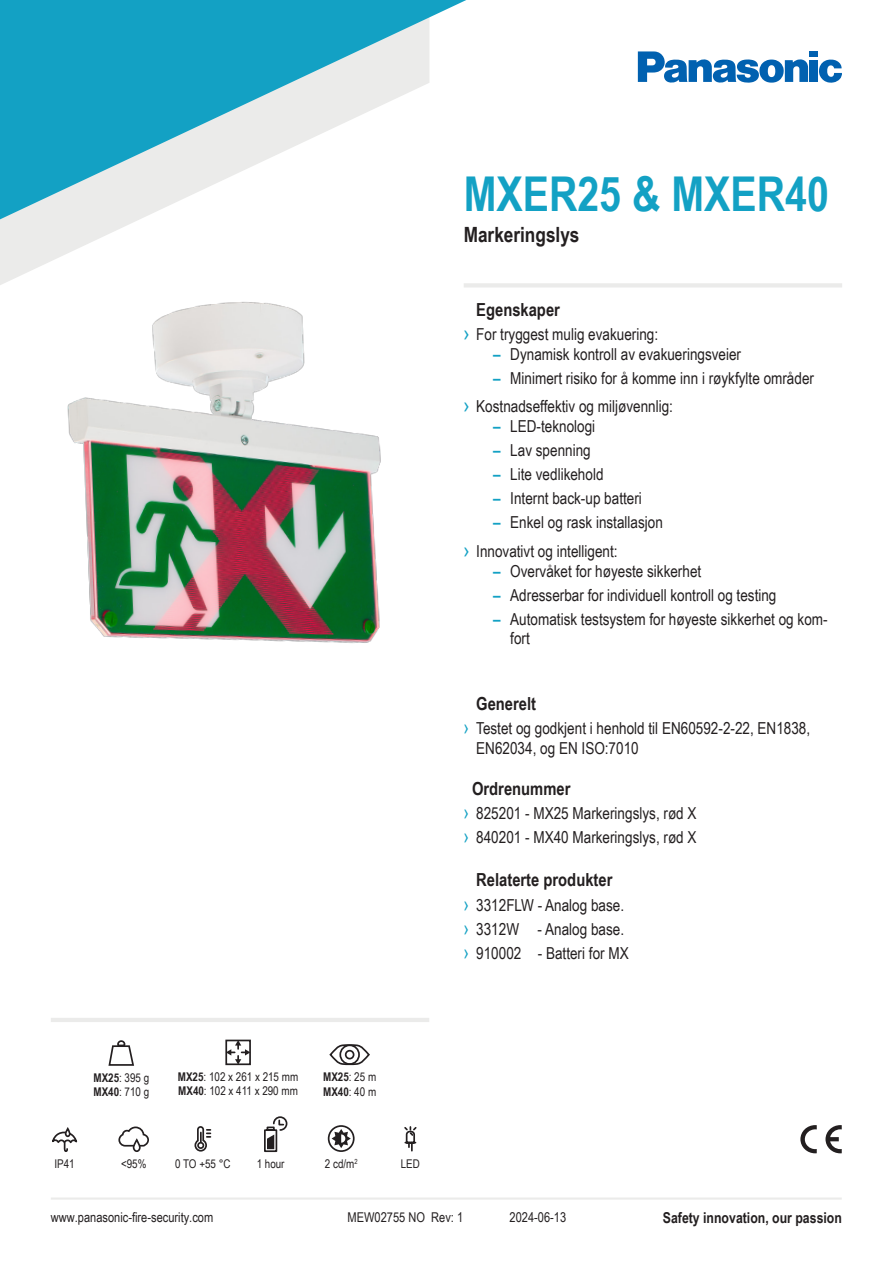
<style>
.page{position:relative;width:893px;height:1263px;background:#fff}
.page>*{position:absolute;margin:0;border:0;box-sizing:border-box;transform-origin:0 0}
.t1{font:700 48px "Arial Narrow";color:#13a1c4}
.t2{font:700 21px "Arial Narrow";color:#231f20}
.t3{font:700 18px "Arial Narrow";color:#231f20}
.t4{font:16.5px/19.8px "Arial Narrow";color:#231f20}
.t5{font:700 15px "Arial Narrow";color:#231f20}
.t6{font:13.5px "Arial Narrow";color:#231f20}
.t7{font:12px "Arial Narrow";color:#231f20}
.t8{font:700 12px "Arial Narrow";color:#231f20}
.s1{font-family:"Arial";font-size:19.5px;color:#13a1c4}
.s2{font-weight:700;color:#13a1c4}
.s3{font-size:19.5px;color:#13a1c4}
.s4{font-weight:700}
.s5{font-weight:400}
</style>
<div class="page">
<svg style="left:0;top:0;width:466px;height:219px;fill:#13a1c4"></svg>
<svg style="left:819px;top:59px;width:23px;height:24px"></svg>
<div style="left:810px;top:51px;width:8px;height:6px;background:#0161b0"></div>
<div style="left:810px;top:60px;width:8px;height:22px;background:#0161b0"></div>
<svg style="left:638px;top:51px;width:170px;height:32px"></svg>
<svg style="left:825px;top:1125px;width:17px;height:28px"></svg>
<svg style="left:800px;top:1125px;width:17px;height:28px"></svg>
<hr style="left:51px;top:1197px;width:791px;height:2px;background:#ebebea">
<hr style="left:51px;top:1018px;width:378px;height:4px;background:#ebebea">
<svg style="left:118px;top:1126px;width:31px;height:26px"></svg>
<svg style="left:404px;top:1126px;width:13px;height:26px"></svg>
<svg style="left:52px;top:1127px;width:26px;height:25px"></svg>
<svg style="left:228px;top:1043px;width:20px;height:19px"></svg>
<div style="left:225px;top:1040px;width:26px;height:25px;border:2px solid #231f20"></div>
<svg style="left:108px;top:1040px;width:26px;height:26px"></svg>
<div style="left:328px;top:1125px;width:27px;height:27px;border:2px solid #231f20;border-radius:50%"></div>
<svg style="left:332px;top:1129px;width:19px;height:19px"></svg>
<div style="left:330px;top:1044px;width:40px;height:21px;border:2px solid #231f20;border-radius:50%"></div>
<div style="left:339px;top:1044px;width:21px;height:21px;border:2px solid #231f20;border-radius:50%"></div>
<div style="left:345px;top:1050px;width:9px;height:9px;border:2px solid #231f20;border-radius:50%"></div>
<img style="left:15px;top:179px;width:414px;height:464px">
<hr style="left:464px;top:283px;width:378px;height:4px;background:#ebebea">
<svg style="left:194px;top:1126px;width:16px;height:26px"></svg>
<svg style="left:264px;top:1116px;width:24px;height:37px"></svg>
<p class="t1" style="left:464px;top:158px;width:367px">MXER25 &amp; MXER40</p>
<p class="t2" style="left:464px;top:219px;width:117px">Markeringslys</p>
<p class="t3" style="left:476px;top:296px;width:85px">Egenskaper</p>
<p class="t4" style="left:463px;top:324px;width:196px"><span class="s1">›</span> For tryggest mulig evakuering:</p>
<p class="t4" style="left:493px;top:344px;width:249px"><span class="s2">–</span> Dynamisk kontroll av evakueringsveier</p>
<p class="t4" style="left:493px;top:368px;width:322px"><span class="s2">–</span> Minimert risiko for å komme inn i røykfylte områder</p>
<p class="t4" style="left:463px;top:396px;width:211px"><span class="s1">›</span> Kostnadseffektiv og miljøvennlig:</p>
<p class="t4" style="left:493px;top:416px;width:103px"><span class="s2">–</span> LED-teknologi</p>
<p class="t4" style="left:493px;top:440px;width:99px"><span class="s2">–</span> Lav spenning</p>
<p class="t4" style="left:493px;top:464px;width:112px"><span class="s2">–</span> Lite vedlikehold</p>
<p class="t4" style="left:493px;top:488px;width:150px"><span class="s2">–</span> Internt back-up batteri</p>
<p class="t4" style="left:493px;top:512px;width:171px"><span class="s2">–</span> Enkel og rask installasjon</p>
<p class="t4" style="left:463px;top:540px;width:156px"><span class="s1">›</span> Innovativt og intelligent:</p>
<p class="t4" style="left:493px;top:560px;width:210px"><span class="s2">–</span> Overvåket for høyeste sikkerhet</p>
<p class="t4" style="left:493px;top:584px;width:285px"><span class="s2">–</span> Adresserbar for individuell kontroll og testing</p>
<p class="t4" style="left:510px;top:608px;width:319px;text-indent:-17px"><span class="s2">–</span> Automatisk testsystem for høyeste sikkerhet og kom&shy;fort</p>
<p class="t3" style="left:476px;top:690px;width:61px">Generelt</p>
<p class="t4" style="left:476px;top:718px;width:335px;text-indent:-13px"><span class="s3">›</span> Testet og godkjent i henhold til EN60592-2-22, EN1838,<br>EN62034, og EN ISO:7010</p>
<p class="t3" style="left:472px;top:775px;width:100px">Ordrenummer</p>
<p class="t4" style="left:463px;top:803px;width:235px"><span class="s3">›</span> 825201 - MX25 Markeringslys, rød X</p>
<p class="t4" style="left:463px;top:827px;width:235px"><span class="s3">›</span> 840201 - MX40 Markeringslys, rød X</p>
<p class="t3" style="left:476px;top:866px;width:138px">Relaterte produkter</p>
<p class="t4" style="left:463px;top:894px;width:162px"><span class="s3">›</span> 3312FLW - Analog base.</p>
<p class="t4" style="left:463px;top:918px;width:162px"><span class="s3">›</span> 3312W - Analog base.</p>
<p class="t4" style="left:463px;top:942px;width:167px"><span class="s3">›</span> 910002 - Batteri for MX</p>
<p class="t7" style="left:93px;top:1069px;width:57px"><span class="s4">MX25</span>: 395 g</p>
<p class="t7" style="left:93px;top:1083px;width:57px"><span class="s4">MX40</span>: 710 g</p>
<p class="t7" style="left:178px;top:1067px;width:122px"><span class="s4">MX25</span>: 102 x 261 x 215 mm</p>
<p class="t7" style="left:178px;top:1082px;width:121px"><span class="s4">MX40</span>: 102 x 411 x 290 mm</p>
<p class="t8" style="left:323px;top:1068px;width:55px">MX25<span class="s5">: 25 m</span></p>
<p class="t8" style="left:323px;top:1082px;width:55px">MX40<span class="s5">: 40 m</span></p>
<p class="t7" style="left:325px;top:1154px;width:34px">2 cd/m<sup>2</sup></p>
<p class="t7" style="left:175px;top:1154px;width:57px">0 TO +55 °C</p>
<p class="t7" style="left:257px;top:1155px;width:29px">1 hour</p>
<p class="t7" style="left:54px;top:1155px;width:22px">IP41</p>
<p class="t7" style="left:121px;top:1155px;width:27px">&lt;95%</p>
<p class="t7" style="left:401px;top:1154px;width:21px">LED</p>
<p class="t6" style="left:51px;top:1207px;width:164px">www.panasonic-fire-security.com</p>
<p class="t5" style="left:663px;top:1206px;width:181px">Safety innovation, our passion</p>
<p class="t6" style="left:348px;top:1207px;width:117px">MEW02755 NO Rev: 1</p>
<p class="t6" style="left:510px;top:1207px;width:58px">2024-06-13</p>
</div>
